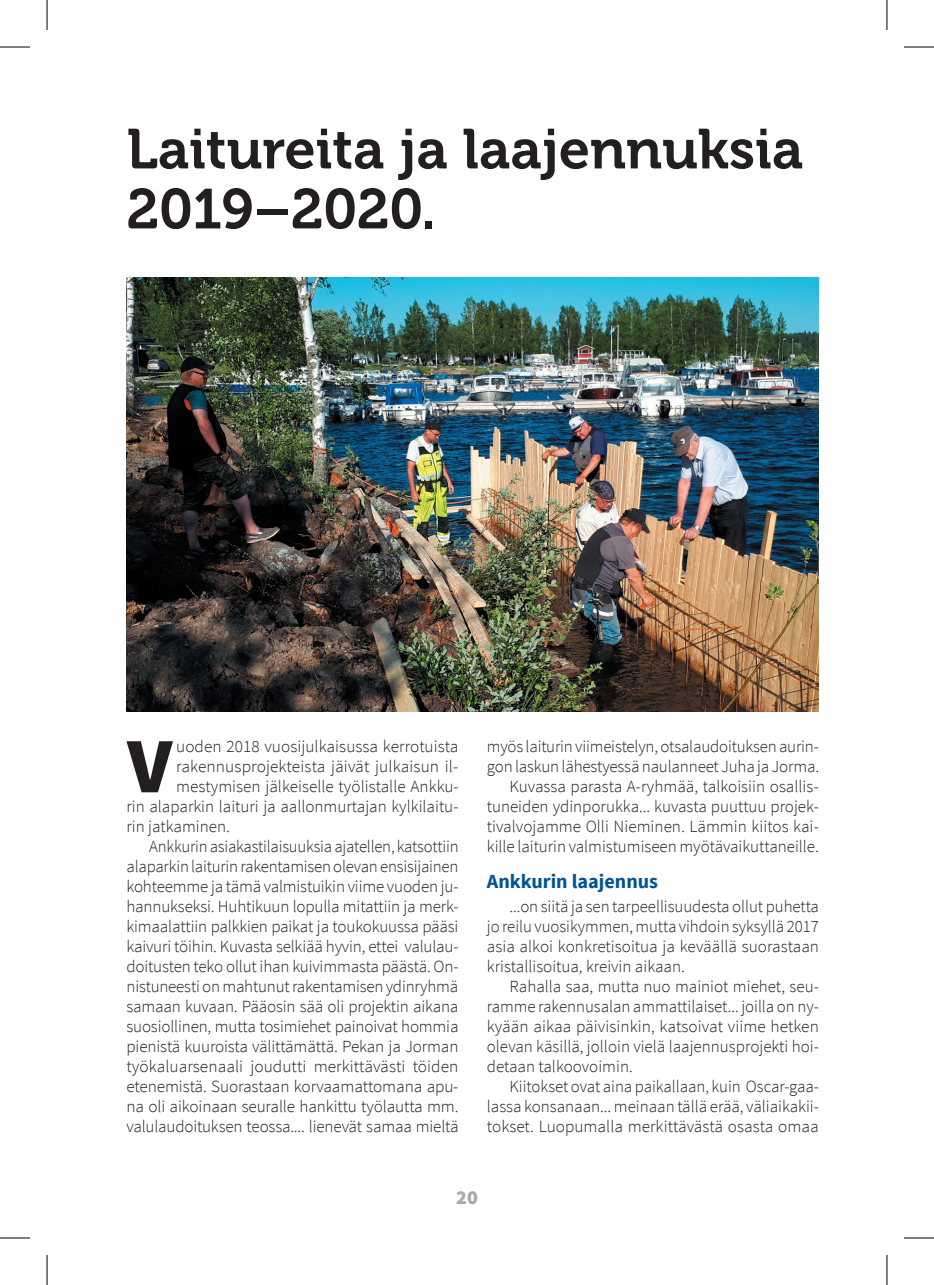
<style>
.page{position:relative;width:934px;height:1285px;background:#fff}
.page>*{position:absolute;margin:0;border:0;box-sizing:border-box;transform-origin:0 0}
.t1{font:900 78.6px "Source Sans Pro";color:#231f20}
.t2{font:56px/60px "Museo 700";color:#231f20}
.t3{font:700 20px "Source Sans Pro";color:#005495}
.t4{font:900 20px "Source Sans Pro";color:#a8a9ad}
.t5{font:300 17px/20px "Source Sans Pro";letter-spacing:-.01em;color:#231f20;text-align:justify}
</style>
<div class="page">
<img style="left:126px;top:277px;width:692px;height:435px">
<hr style="left:0;top:47px;width:30px;height:1px;background:#000">
<hr style="left:903px;top:47px;width:30px;height:1px;background:#000">
<hr style="left:0;top:1237px;width:30px;height:1px;background:#000">
<hr style="left:903px;top:1237px;width:30px;height:1px;background:#000">
<hr style="left:47px;top:0;width:1px;height:30px;background:#000">
<hr style="left:47px;top:1255px;width:1px;height:30px;background:#000">
<hr style="left:886px;top:0;width:1px;height:30px;background:#000">
<hr style="left:886px;top:1255px;width:1px;height:30px;background:#000">
<h2 class="t2" style="left:126px;top:120px;width:678px">Laitureita ja laajennuksia<br>2019–2020.</h2>
<h1 class="t1" style="left:127px;top:715px;width:46px">V</h1>
<p class="t5" style="left:176px;top:736px;width:284px">uoden 2018 vuosijulkaisussa kerrotuista</p>
<p class="t5" style="left:176px;top:756px;width:284px">rakennusprojekteista jäivät julkaisun il-</p>
<p class="t5" style="left:176px;top:776px;width:284px">mestymisen jälkeiselle työlistalle Ankku-</p>
<p class="t5" style="left:126px;top:796px;width:333px">rin alaparkin laituri ja aallonmurtajan kylkilaitu-</p>
<p class="t5" style="left:126px;top:816px;width:105px">rin jatkaminen.</p>
<p class="t5" style="left:149px;top:836px;width:311px">Ankkurin asiakastilaisuuksia ajatellen, katsottiin</p>
<p class="t5" style="left:126px;top:856px;width:333px">alaparkin laiturin rakentamisen olevan ensisijainen</p>
<p class="t5" style="left:126px;top:876px;width:333px">kohteemme ja tämä valmistuikin viime vuoden ju-</p>
<p class="t5" style="left:126px;top:896px;width:333px">hannukseksi. Huhtikuun lopulla mitattiin ja merk-</p>
<p class="t5" style="left:126px;top:916px;width:333px">kimaalattiin palkkien paikat ja toukokuussa pääsi</p>
<p class="t5" style="left:126px;top:936px;width:333px">kaivuri töihin. Kuvasta selkiää hyvin, ettei valulau-</p>
<p class="t5" style="left:126px;top:956px;width:333px">doitusten teko ollut ihan kuivimmasta päästä. On-</p>
<p class="t5" style="left:126px;top:976px;width:333px">nistuneesti on mahtunut rakentamisen ydinryhmä</p>
<p class="t5" style="left:126px;top:996px;width:333px">samaan kuvaan. Pääosin sää oli projektin aikana</p>
<p class="t5" style="left:126px;top:1016px;width:333px">suosiollinen, mutta tosimiehet painoivat hommia</p>
<p class="t5" style="left:126px;top:1036px;width:333px">pienistä kuuroista välittämättä. Pekan ja Jorman</p>
<p class="t5" style="left:126px;top:1056px;width:333px">työkaluarsenaali joudutti merkittävästi töiden</p>
<p class="t5" style="left:126px;top:1076px;width:333px">etenemistä. Suorastaan korvaamattomana apu-</p>
<p class="t5" style="left:126px;top:1096px;width:333px">na oli aikoinaan seuralle hankittu työlautta mm.</p>
<p class="t5" style="left:126px;top:1116px;width:333px">valulaudoituksen teossa.... lienevät samaa mieltä</p>
<p class="t5" style="left:486px;top:736px;width:333px;text-align:right">myös laiturin viimeistelyn, otsalaudoituksen aurin&shy;gon laskun lähestyessä naulanneet Juha ja Jorma.<br>Kuvassa parasta A-ryhmää, talkoisiin osallis&shy;tuneiden ydinporukka... kuvasta puuttuu projek&shy;tivalvojamme Olli Nieminen. Lämmin kiitos kai&shy;kille laiturin valmistumiseen myötävaikuttaneille.</p>
<p class="t3" style="left:486px;top:868px;width:172px">Ankkurin laajennus</p>
<p class="t5" style="left:486px;top:896px;width:333px;text-indent:23px">...on siitä ja sen tarpeellisuudesta ollut puhetta jo reilu vuosikymmen, mutta vihdoin syksyllä 2017 asia alkoi konkretisoitua ja keväällä suorastaan kristallisoitua, kreivin aikaan.</p>
<p class="t5" style="left:486px;top:976px;width:333px;text-indent:23px">Rahalla saa, mutta nuo mainiot miehet, seu&shy;ramme rakennusalan ammattilaiset... joilla on ny&shy;kyään aikaa päivisinkin, katsoivat viime hetken olevan käsillä, jolloin vielä laajennusprojekti hoi&shy;detaan talkoovoimin.</p>
<p class="t5" style="left:486px;top:1076px;width:333px;text-indent:23px">Kiitokset ovat aina paikallaan, kuin Oscar-gaa&shy;lassa konsanaan... meinaan tällä erää, väliaikakii&shy;tokset. Luopumalla merkittävästä osasta omaa</p>
<p class="t4" style="left:456px;top:1184px;width:23px">20</p>
</div>
